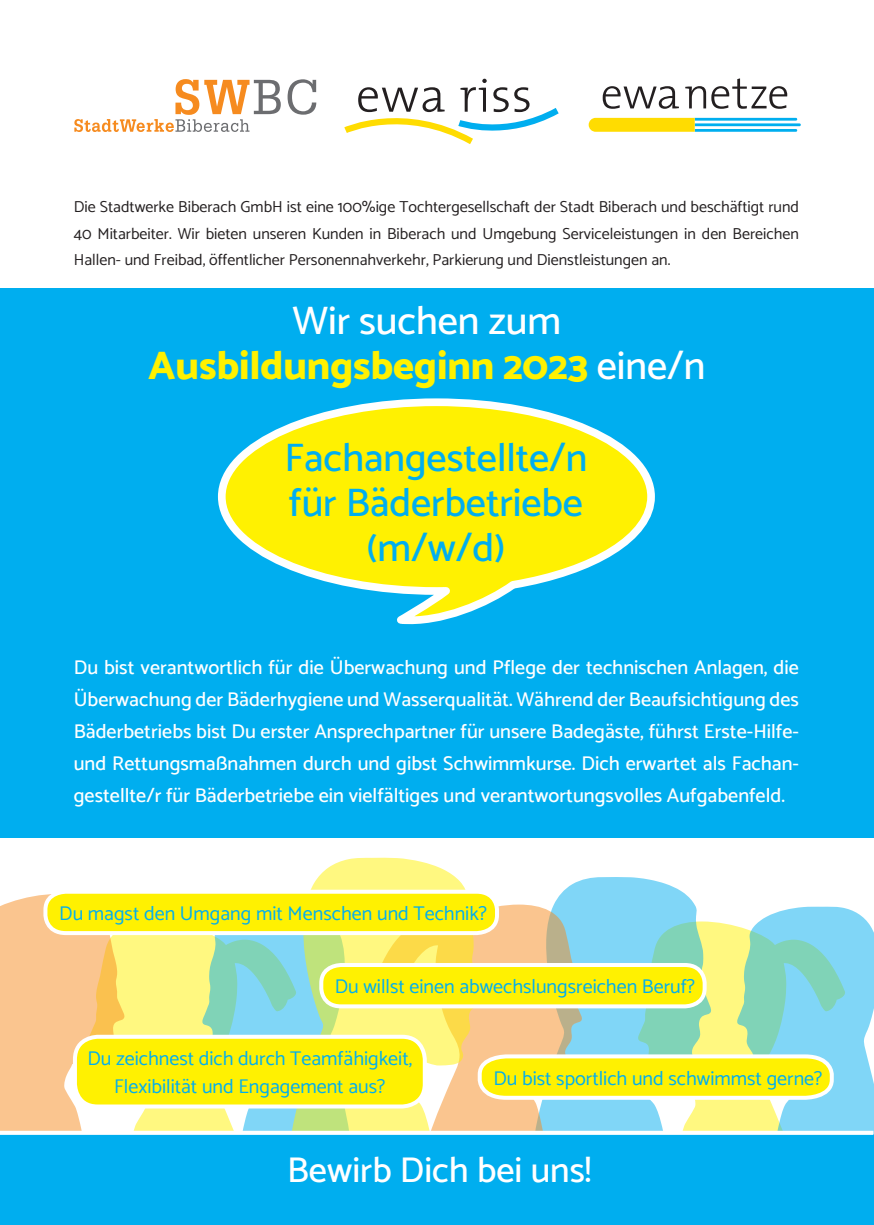
<style>
.page{position:relative;width:874px;height:1225px;background:#fff}
.page>*{position:absolute;margin:0;border:0;box-sizing:border-box;transform-origin:0 0}
.t1{font:500 40px/45px "Catamaran";letter-spacing:-.005em;color:#00aeef;text-align:center}
.t2{font:800 40px/44.2px "Catamaran";letter-spacing:-.005em;color:#fff101;text-align:center}
.t3{font:500 36px "Catamaran";color:#fff}
.t4{font:500 20px/32px "Catamaran";color:#fff;text-align:justify}
.t5{font:20px/28px "Catamaran";color:#00aeef;text-align:center}
.t6{font:16px/26px "Catamaran";color:#231f20;text-align:justify}
.s1{font-weight:500;color:#fff}
</style>
<div class="page">
<svg style="left:568px;top:877px;width:105px;height:10px"></svg>
<svg style="left:312px;top:857px;width:152px;height:30px;fill:#fff880"></svg>
<div style="left:0;top:1134px;width:873px;height:91px;background:#00aeef"></div>
<div style="left:0;top:288px;width:873px;height:549px;background:#00aeef"></div>
<svg style="left:217px;top:398px;width:438px;height:227px"></svg>
<svg style="left:287px;top:79px;width:29px;height:36px"></svg>
<svg style="left:74px;top:79px;width:206px;height:53px"></svg>
<svg style="left:344px;top:79px;width:215px;height:65px"></svg>
<svg style="left:602px;top:78px;width:184px;height:31px"></svg>
<svg style="left:588px;top:118px;width:212px;height:14px"></svg>
<svg style="left:0;top:887px;width:873px;height:248px;background:#dde584"></svg>
<p class="t6" style="left:74px;top:194px;width:726px">Die Stadtwerke Biberach GmbH ist eine 100%ige Tochtergesellschaft der Stadt Biberach und beschäftigt rund 40 Mitarbeiter. Wir bieten unseren Kunden in Biberach und Umgebung Serviceleistungen in den Bereichen Hallen- und Freibad, öffentlicher Personennahverkehr, Parkierung und Dienstleistungen an.</p>
<h1 class="t2" style="left:148px;top:298px;width:558px"><span class="s1">Wir suchen zum<br></span>Ausbildungsbeginn 2023 <span class="s1">eine/n</span></h1>
<h1 class="t1" style="left:284px;top:434px;width:304px">Fachangestellte/n für Bäderbetriebe (m/w/d)</h1>
<p class="t4" style="left:74px;top:650px;width:726px">Du bist verantwortlich für die Überwachung und Pflege der technischen Anlagen, die Überwachung der Bäderhygiene und Wasserqualität. Während der Beaufsichtigung des Bäderbetriebs bist Du erster Ansprechpartner für unsere Badegäste, führst Erste-Hilfe&shy;und Rettungsmaßnahmen durch und gibst Schwimmkurse. Dich erwartet als Fachan&shy;gestellte/r für Bäderbetriebe ein vielfältiges und verantwortungsvolles Aufgabenfeld.</p>
<p class="t5" style="left:59px;top:899px;width:429px">Du magst den Umgang mit Menschen und Technik?</p>
<p class="t5" style="left:334px;top:972px;width:361px">Du willst einen abwechslungsreichen Beruf?</p>
<p class="t5" style="left:87px;top:1044px;width:326px">Du zeichnest dich durch Teamfähigkeit,<br>Flexibilität und Engagement aus?</p>
<p class="t5" style="left:493px;top:1063px;width:330px">Du bist sportlich und schwimmst gerne?</p>
<h2 class="t3" style="left:287px;top:1142px;width:305px">Bewirb Dich bei uns!</h2>
</div>
